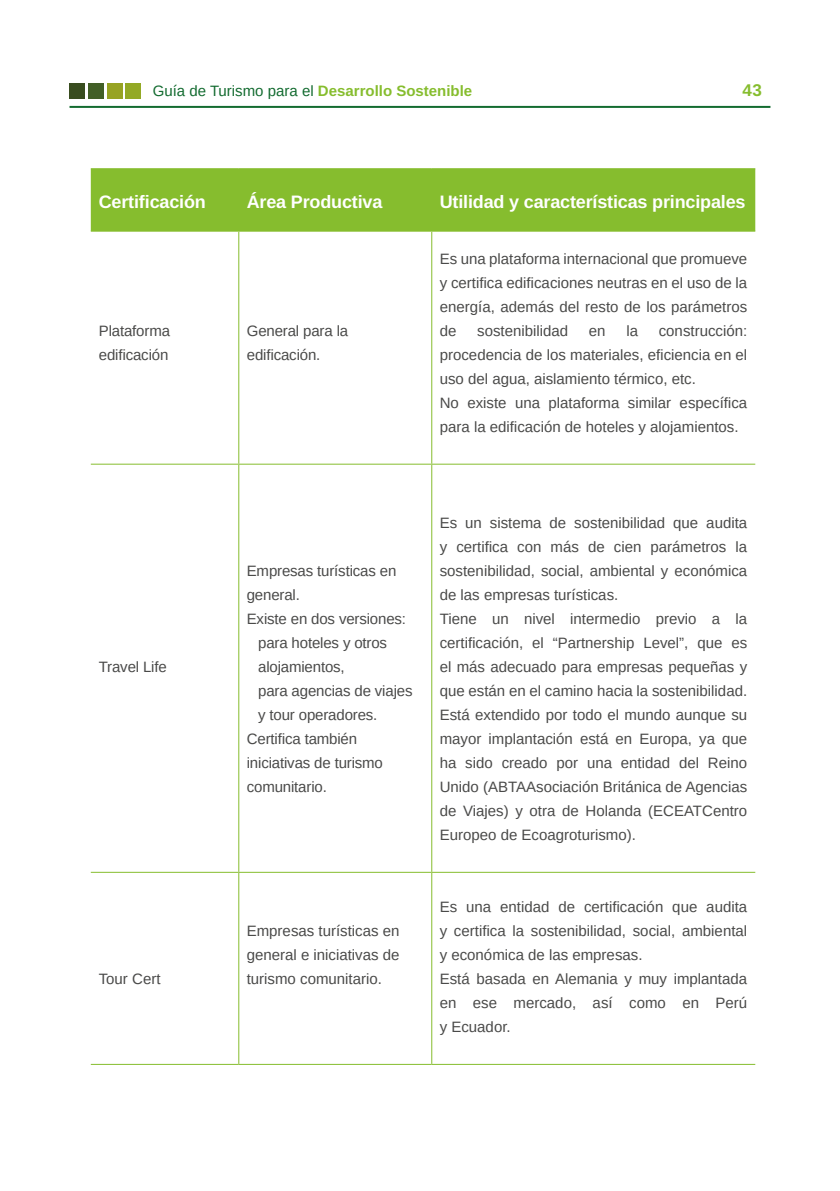
<style>
.page{position:relative;width:840px;height:1191px;background:#fff}
.page>*{position:absolute;margin:0;border:0;box-sizing:border-box;transform-origin:0 0}
.t1{font:700 18px "Arimo";letter-spacing:-.01em;color:#fff}
.t2{font:700 17px "Arimo";color:#86bd2e}
.t3{font:15px/24px "Arimo";color:#4a4a49}
.t4{font:700 15px "Arimo";color:#86bd2e}
.s1{font-weight:400;color:#136b30}
</style>
<div class="page">
<hr style="left:69px;top:106px;width:701px;height:2px;background:#136b30">
<div style="left:69px;top:83px;width:16px;height:16px;background:#394d1f"></div>
<div style="left:88px;top:83px;width:16px;height:16px;background:#425f27"></div>
<div style="left:107px;top:83px;width:15px;height:16px;background:#97a323"></div>
<div style="left:126px;top:83px;width:15px;height:16px;background:#93a925"></div>
<div style="left:91px;top:169px;width:663px;height:62px;background:#86bd2e"></div>
<hr style="left:91px;top:168px;width:148px;height:1px;background:#86bd2e">
<hr style="left:239px;top:168px;width:192px;height:1px;background:#86bd2e">
<hr style="left:238px;top:169px;width:1px;height:62px;background:#86bd2e">
<hr style="left:431px;top:168px;width:323px;height:1px;background:#86bd2e">
<hr style="left:431px;top:169px;width:1px;height:62px;background:#86bd2e">
<hr style="left:91px;top:231px;width:148px;height:1px;background:#86bd2e">
<hr style="left:239px;top:231px;width:192px;height:1px;background:#86bd2e">
<hr style="left:238px;top:232px;width:1px;height:232px;background:#86bd2e">
<hr style="left:431px;top:231px;width:323px;height:1px;background:#86bd2e">
<hr style="left:431px;top:232px;width:1px;height:232px;background:#86bd2e">
<hr style="left:91px;top:464px;width:148px;height:1px;background:#86bd2e">
<hr style="left:239px;top:464px;width:192px;height:1px;background:#86bd2e">
<hr style="left:238px;top:464px;width:1px;height:408px;background:#86bd2e">
<hr style="left:431px;top:464px;width:323px;height:1px;background:#86bd2e">
<hr style="left:431px;top:464px;width:1px;height:408px;background:#86bd2e">
<hr style="left:91px;top:872px;width:148px;height:1px;background:#86bd2e">
<hr style="left:239px;top:872px;width:192px;height:1px;background:#86bd2e">
<hr style="left:238px;top:873px;width:1px;height:191px;background:#86bd2e">
<hr style="left:431px;top:872px;width:323px;height:1px;background:#86bd2e">
<hr style="left:431px;top:873px;width:1px;height:191px;background:#86bd2e">
<hr style="left:91px;top:1064px;width:148px;height:1px;background:#86bd2e">
<hr style="left:239px;top:1064px;width:192px;height:1px;background:#86bd2e">
<hr style="left:431px;top:1064px;width:323px;height:1px;background:#86bd2e">
<p class="t4" style="left:153px;top:80px;width:321px"><span class="s1">Guía de Turismo para el</span> Desarrollo Sostenible</p>
<p class="t2" style="left:742px;top:78px;width:21px">43</p>
<p class="t1" style="left:99px;top:189px;width:109px">Certificación</p>
<p class="t1" style="left:247px;top:189px;width:137px">Área Productiva</p>
<p class="t1" style="left:439px;top:189px;width:307px">Utilidad y características principales</p>
<p class="t3" style="left:99px;top:319px;width:73px">Plataforma edificación</p>
<p class="t3" style="left:247px;top:319px;width:103px">General para la edificación.</p>
<p class="t3" style="left:439px;top:247px;width:309px;text-align:justify">Es una plataforma internacional que promueve y certifica edificaciones neutras en el uso de la energía, además del resto de los parámetros de</p>
<p class="t3" style="left:439px;top:319px;width:309px;text-indent:219px">construcción: procedencia de los materiales, eficiencia en el uso del agua, aislamiento térmico, etc.<br>No existe una plataforma similar específica para la edificación de hoteles y alojamientos.</p>
<p class="t3" style="left:477px;top:319px;width:92px">sostenibilidad</p>
<p class="t3" style="left:588px;top:319px;width:18px">en</p>
<p class="t3" style="left:626px;top:319px;width:13px">la</p>
<p class="t3" style="left:99px;top:655px;width:69px">Travel Life</p>
<p class="t3" style="left:99px;top:967px;width:63px">Tour Cert</p>
<p class="t3" style="left:247px;top:559px;width:151px">Empresas turísticas en</p>
<p class="t3" style="left:247px;top:583px;width:55px">general.</p>
<p class="t3" style="left:247px;top:607px;width:161px">Existe en dos versiones:</p>
<p class="t3" style="left:258px;top:631px;width:130px">para hoteles y otros</p>
<p class="t3" style="left:258px;top:655px;width:88px">alojamientos,</p>
<p class="t3" style="left:258px;top:679px;width:156px">para agencias de viajes</p>
<p class="t3" style="left:258px;top:703px;width:121px">y tour operadores.</p>
<p class="t3" style="left:247px;top:727px;width:112px">Certifica también</p>
<p class="t3" style="left:247px;top:751px;width:138px">iniciativas de turismo</p>
<p class="t3" style="left:247px;top:775px;width:82px">comunitario.</p>
<p class="t3" style="left:247px;top:919px;width:154px;text-align:justify">Empresas turísticas en general e iniciativas de turismo comunitario.</p>
<p class="t3" style="left:439px;top:511px;width:309px">Es un sistema de sostenibilidad que audita y certifica con más de cien parámetros la sostenibilidad, social, ambiental y económica de las empresas turísticas.<br>Tiene un nivel intermedio previo a la certificación, el “Partnership Level”, que es el más adecuado para empresas pequeñas y que están en el camino hacia la sostenibilidad.<br>Está extendido por todo el mundo aunque su mayor implantación está en Europa, ya que ha sido creado por una entidad del Reino Unido (ABTAAsociación Británica de Agencias de Viajes) y otra de Holanda (ECEATCentro Europeo de Ecoagroturismo).</p>
<p class="t3" style="left:439px;top:895px;width:309px">Es una entidad de certificación que audita y certifica la sostenibilidad, social, ambiental y económica de las empresas.<br>Está basada en Alemania y muy implantada en ese mercado, así como en Perú y Ecuador.</p>
</div>
